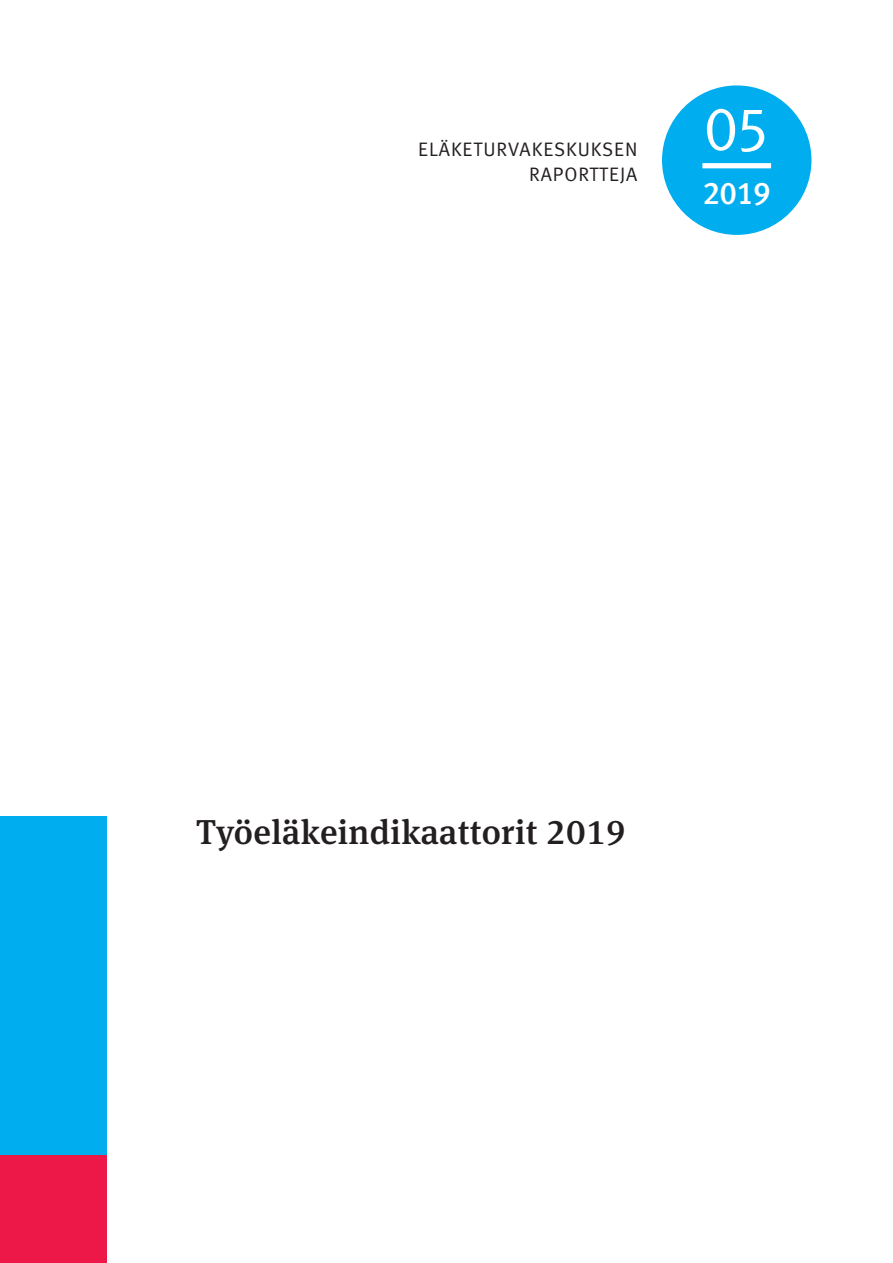
<style>
.page{position:relative;width:893px;height:1263px;background:#fff}
.page>*{position:absolute;margin:0;border:0;box-sizing:border-box;transform-origin:0 0}
.t1{font:61.5px "Meta Normal LF";color:#fff}
.Etukansi_otsikko{font:500 34.5px "Meta Serif Pro";letter-spacing:.01em;color:#231f20}
.t2{font:31.5px "Meta Medium LF";color:#fff}
.t3{font:19.5px/25.5px "Meta Normal LF";letter-spacing:.05em;color:#231f20;text-align:right}
</style>
<div class="page">
<div style="left:0;top:816px;width:106px;height:447px;background:#00aeef"></div>
<div style="left:0;top:1156px;width:106px;height:107px;background:#ed1748"></div>
<div style="left:662px;top:85px;width:149px;height:150px;background:#00aeef;border-radius:50%"></div>
<div style="left:702px;top:163px;width:69px;height:5px;background:#fff"></div>
<p class="t3" style="left:418px;top:136px;width:221px">ELÄKETURVAKESKUKSEN<br>RAPORTTEJA</p>
<h1 class="t1" style="left:704px;top:93px;width:67px">05</h1>
<h3 class="t2" style="left:703px;top:174px;width:70px">2019</h3>
<p class="Etukansi_otsikko" style="left:196px;top:805px;width:431px">Työeläkeindikaattorit 2019</p>
</div>
